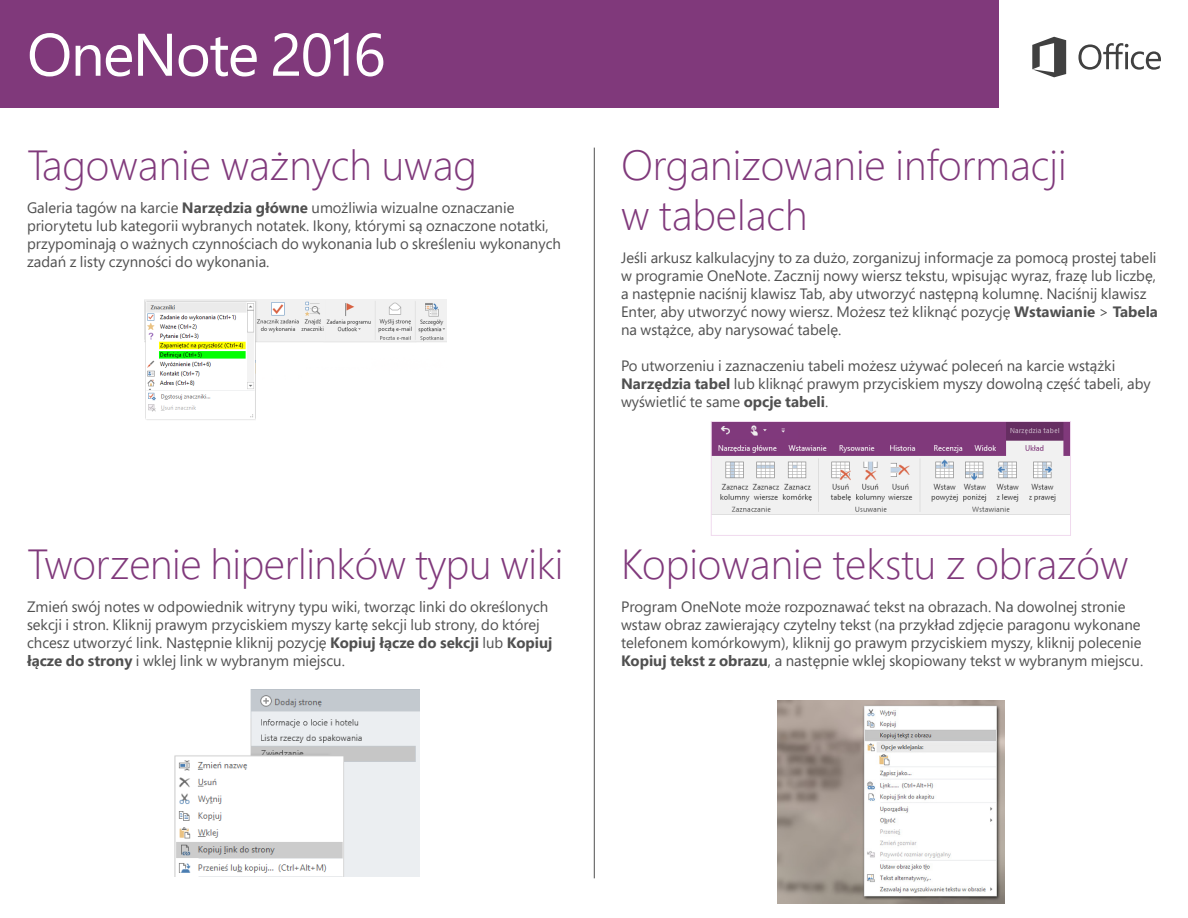
<style>
.page{position:relative;width:1188px;height:918px;background:#fff}
.page>*{position:absolute;margin:0;border:0;box-sizing:border-box;transform-origin:0 0}
.t1{font:60px "Segoe Pro";letter-spacing:-.025em;color:#fff}
.t2{font:300 42px/50.4px "Segoe Pro";color:#80397b}
.t3{font:15px/18px "Segoe Pro";color:#505050}
.s1{font-weight:700}
</style>
<div class="page">
<div style="left:0;top:0;width:999px;height:108px;background:#80397b"></div>
<svg style="left:1078px;top:43px;width:83px;height:27px"></svg>
<svg style="left:1032px;top:37px;width:34px;height:40px"></svg>
<hr style="left:594px;top:148px;width:1px;height:730px;background:#505050">
<img style="left:174px;top:689px;width:245px;height:188px">
<img style="left:713px;top:423px;width:356px;height:92px">
<div style="left:711px;top:421px;width:360px;height:115px;border:1px solid #f0daee"></div>
<img style="left:778px;top:701px;width:226px;height:203px">
<img style="left:145px;top:299px;width:302px;height:121px">
<h1 class="t1" style="left:27px;top:13px;width:360px">OneNote 2016</h1>
<p class="t2" style="left:27px;top:139px;width:452px">Tagowanie ważnych uwag</p>
<p class="t3" style="left:27px;top:198px;width:536px">Galeria tagów na karcie <span class="s1">Narzędzia główne</span> umożliwia wizualne oznaczanie priorytetu lub kategorii wybranych notatek. Ikony, którymi są oznaczone notatki, przypominają o ważnych czynnościach do wykonania lub o skreśleniu wykonanych zadań z listy czynności do wykonania.</p>
<p class="t2" style="left:27px;top:538px;width:538px">Tworzenie hiperlinków typu wiki</p>
<p class="t3" style="left:27px;top:597px;width:527px">Zmień swój notes w odpowiednik witryny typu wiki, tworząc linki do określonych sekcji i stron. Kliknij prawym przyciskiem myszy kartę sekcji lub strony, do której chcesz utworzyć link. Następnie kliknij pozycję <span class="s1">Kopiuj łącze do sekcji</span> lub <span class="s1">Kopiuj łącze do strony</span> i wklej link w wybranym miejscu.</p>
<p class="t2" style="left:621px;top:139px;width:447px">Organizowanie informacji w tabelach</p>
<p class="t3" style="left:621px;top:249px;width:539px">Jeśli arkusz kalkulacyjny to za dużo, zorganizuj informacje za pomocą prostej tabeli w programie OneNote. Zacznij nowy wiersz tekstu, wpisując wyraz, frazę lub liczbę, a następnie naciśnij klawisz Tab, aby utworzyć następną kolumnę. Naciśnij klawisz Enter, aby utworzyć nowy wiersz. Możesz też kliknąć pozycję <span class="s1">Wstawianie</span> &gt; <span class="s1">Tabela </span>na wstążce, aby narysować tabelę.</p>
<p class="t3" style="left:621px;top:357px;width:531px">Po utworzeniu i zaznaczeniu tabeli możesz używać poleceń na karcie wstążki<br><span class="s1">Narzędzia tabel</span> lub kliknąć prawym przyciskiem myszy dowolną część tabeli, aby wyświetlić te same <span class="s1">opcje tabeli</span>.</p>
<p class="t2" style="left:621px;top:538px;width:509px">Kopiowanie tekstu z obrazów</p>
<p class="t3" style="left:621px;top:597px;width:524px">Program OneNote może rozpoznawać tekst na obrazach. Na dowolnej stronie wstaw obraz zawierający czytelny tekst (na przykład zdjęcie paragonu wykonane telefonem komórkowym), kliknij go prawym przyciskiem myszy, kliknij polecenie <span class="s1">Kopiuj tekst z obrazu</span>, a następnie wklej skopiowany tekst w wybranym miejscu.</p>
</div>
